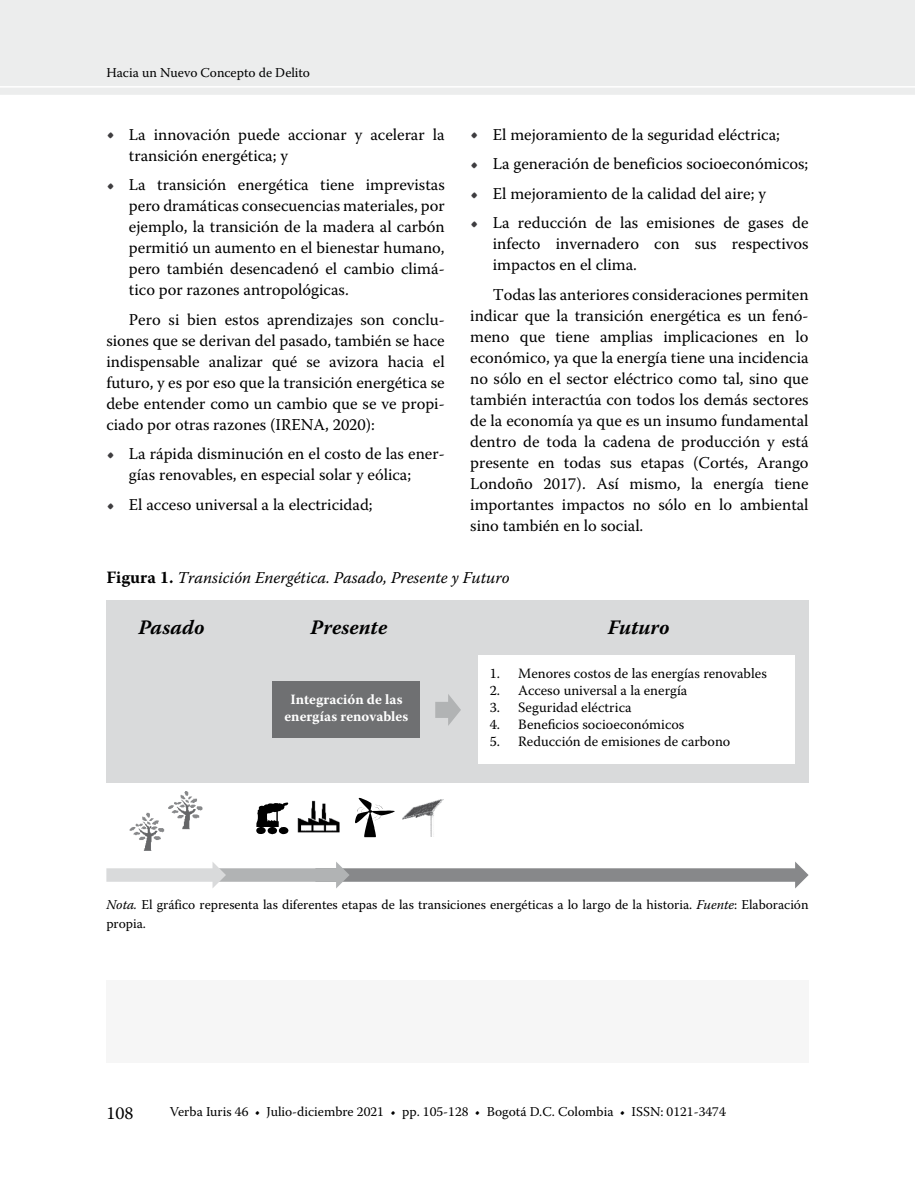
<style>
.page{position:relative;width:915px;height:1191px;background:#fff}
.page>*{position:absolute;margin:0;border:0;box-sizing:border-box;transform-origin:0 0}
.t1{font:italic 700 20.4px "Warnock Pro";letter-spacing:.005em;color:#000}
.t2{font:18px "Warnock Pro";color:#000}
._3-1texto{font:16.5px/21px "Warnock Pro";color:#000;text-align:justify}
._4-1_figuras_tablas{font:italic 16.5px "Warnock Pro";color:#000}
.t3{font:14.25px "Warnock Pro";color:#000}
.t4{font:700 14.25px/17px "Warnock Pro";color:#fff;text-align:center}
._4-4fuente{font:13.5px/18px "Warnock Pro";color:#000}
.s1{font-size:21px;color:#3e3d40}
.s2{font-weight:700;font-style:normal;font-size:17.25px}
.s3{font-style:italic}
</style>
<div class="page">
<div style="left:0;top:0;width:914px;height:95px;background:#eceded"></div>
<hr style="left:0;top:86px;width:914px;height:2px;background:#fff">
<img style="left:129px;top:791px;width:74px;height:60px">
<div style="left:106px;top:600px;width:702px;height:183px;background:#d9dadb"></div>
<div style="left:272px;top:681px;width:147px;height:57px;background:#6f7072"></div>
<div style="left:478px;top:655px;width:316px;height:109px;background:#fff"></div>
<svg style="left:435px;top:694px;width:26px;height:32px"></svg>
<img style="left:297px;top:800px;width:43px;height:33px">
<img style="left:402px;top:799px;width:41px;height:37px">
<svg style="left:256px;top:802px;width:32px;height:32px"></svg>
<svg style="left:355px;top:798px;width:39px;height:39px"></svg>
<svg style="left:106px;top:861px;width:702px;height:27px"></svg>
<div style="left:106px;top:980px;width:702px;height:83px;background:#f6f6f6"></div>
<p class="_4-4fuente" style="left:106px;top:63px;width:205px">Hacia un Nuevo Concepto de Delito</p>
<p class="_3-1texto" style="left:129px;top:123px;width:317px;text-indent:-23px"><span class="s1">•</span> La innovación puede accionar y acelerar la transición energética; y</p>
<p class="_3-1texto" style="left:129px;top:174px;width:317px;text-indent:-23px"><span class="s1">•</span> La transición energética tiene imprevistas pero dramáticas consecuencias materiales, por ejemplo, la transición de la madera al carbón permitió un aumento en el bienestar humano, pero también desencadenó el cambio climá&shy;tico por razones antropológicas.</p>
<p class="_3-1texto" style="left:106px;top:309px;width:340px;text-indent:23px">Pero si bien estos aprendizajes son conclu&shy;siones que se derivan del pasado, también se hace indispensable analizar qué se avizora hacia el futuro, y es por eso que la transición energética se debe entender como un cambio que se ve propi&shy;ciado por otras razones (IRENA, 2020):</p>
<p class="_3-1texto" style="left:129px;top:443px;width:317px;text-indent:-23px"><span class="s1">•</span> La rápida disminución en el costo de las ener&shy;gías renovables, en especial solar y eólica;</p>
<p class="_3-1texto" style="left:106px;top:494px;width:268px"><span class="s1">•</span> El acceso universal a la electricidad;</p>
<p class="_3-1texto" style="left:470px;top:123px;width:311px"><span class="s1">•</span> El mejoramiento de la seguridad eléctrica;</p>
<p class="_3-1texto" style="left:470px;top:153px;width:339px"><span class="s1">•</span> La generación de beneficios socioeconómicos;</p>
<p class="_3-1texto" style="left:470px;top:183px;width:297px"><span class="s1">•</span> El mejoramiento de la calidad del aire; y</p>
<p class="_3-1texto" style="left:492px;top:212px;width:317px;text-indent:-23px"><span class="s1">•</span> La reducción de las emisiones de gases de infecto invernadero con sus respectivos impactos en el clima.</p>
<p class="_3-1texto" style="left:470px;top:284px;width:340px;text-indent:23px">Todas las anteriores consideraciones permiten indicar que la transición energética es un fenó&shy;meno que tiene amplias implicaciones en lo económico, ya que la energía tiene una incidencia no sólo en el sector eléctrico como tal, sino que también interactúa con todos los demás sectores de la economía ya que es un insumo fundamental dentro de toda la cadena de producción y está presente en todas sus etapas (Cortés, Arango Londoño 2017). Así mismo, la energía tiene importantes impactos no sólo en lo ambiental sino también en lo social.</p>
<p class="_4-1_figuras_tablas" style="left:106px;top:567px;width:404px"><span class="s2">Figura 1.</span> Transición Energética. Pasado, Presente y Futuro</p>
<p class="t1" style="left:138px;top:614px;width:68px">Pasado</p>
<p class="t1" style="left:310px;top:614px;width:78px">Presente</p>
<p class="t1" style="left:607px;top:614px;width:63px">Futuro</p>
<p class="t4" style="left:284px;top:690px;width:125px">Integración de las energías renovables</p>
<p class="t3" style="left:489px;top:664px;width:278px">1. Menores costos de las energías renovables</p>
<p class="t3" style="left:489px;top:681px;width:199px">2. Acceso universal a la energía</p>
<p class="t3" style="left:489px;top:698px;width:143px">3. Seguridad eléctrica</p>
<p class="t3" style="left:489px;top:715px;width:196px">4. Beneficios socioeconómicos</p>
<p class="t3" style="left:489px;top:732px;width:242px">5. Reducción de emisiones de carbono</p>
<p class="_4-4fuente" style="left:106px;top:895px;width:703px"><span class="s3">Nota.</span> El gráfico representa las diferentes etapas de las transiciones energéticas a lo largo de la historia. <span class="s3">Fuente</span>: Elaboración propia.</p>
<p class="t2" style="left:106px;top:1102px;width:29px">108</p>
<p class="_4-4fuente" style="left:170px;top:1102px;width:557px">Verba Iuris 46 • Julio-diciembre 2021 • pp. 105-128 • Bogotá D.C. Colombia • ISSN: 0121-3474</p>
</div>
